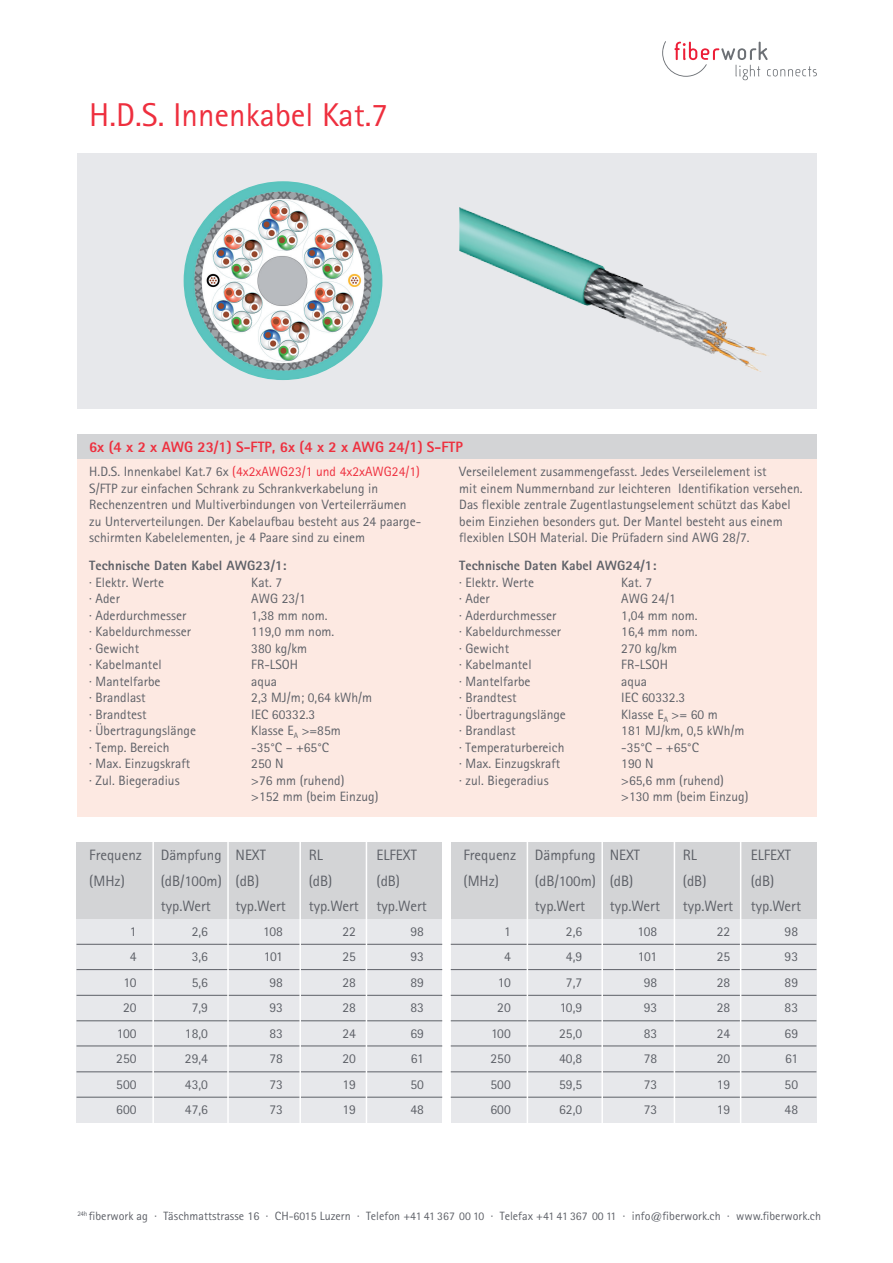
<style>
.page{position:relative;width:893px;height:1263px;background:#fff}
.page>*{position:absolute;margin:0;border:0;box-sizing:border-box;transform-origin:0 0}
.t1{font:33px "Rotis Sans Serif Std";color:#ee2f3e}
.t2{font:15px/25.5px "Rotis Sans Serif Std";color:#5d6067}
.t3{font:800 15px "Rotis Sans Serif Std";color:#ee2f3e}
.t4{font:13.5px/25.5px "Rotis Sans Serif Std";color:#5d6067}
.t5{font:800 13.5px "Rotis Sans Serif Std";letter-spacing:.005em;color:#5d6067}
.t6{font:12px "Rotis Sans Serif Std";color:#5d6067}
.s1{color:#ee2f3e}
.s2{font-size:11.7px}
</style>
<div class="page">
<svg style="left:662px;top:41px;width:155px;height:39px"></svg>
<div style="left:77px;top:434px;width:739px;height:25px;background:#d3d4d6"></div>
<div style="left:77px;top:459px;width:739px;height:357px;background:#fde9e2"></div>
<div style="left:77px;top:153px;width:739px;height:255px;background:#e7e8eb"></div>
<img style="left:459px;top:207px;width:308px;height:165px">
<div style="left:77px;top:918px;width:365px;height:205px;background:#e7e8eb"></div>
<div style="left:451px;top:918px;width:365px;height:205px;background:#e7e8eb"></div>
<hr style="left:77px;top:969px;width:365px;height:1px;background:#5d6067">
<hr style="left:451px;top:969px;width:365px;height:1px;background:#5d6067">
<hr style="left:77px;top:995px;width:365px;height:1px;background:#5d6067">
<hr style="left:451px;top:995px;width:365px;height:1px;background:#5d6067">
<hr style="left:77px;top:1020px;width:365px;height:1px;background:#5d6067">
<hr style="left:451px;top:1020px;width:365px;height:1px;background:#5d6067">
<hr style="left:77px;top:1046px;width:365px;height:1px;background:#5d6067">
<hr style="left:451px;top:1046px;width:365px;height:1px;background:#5d6067">
<hr style="left:77px;top:944px;width:365px;height:1px;background:#5d6067">
<hr style="left:451px;top:944px;width:365px;height:1px;background:#5d6067">
<hr style="left:77px;top:1071px;width:365px;height:1px;background:#5d6067">
<hr style="left:451px;top:1071px;width:365px;height:1px;background:#5d6067">
<hr style="left:77px;top:1097px;width:365px;height:1px;background:#5d6067">
<hr style="left:451px;top:1097px;width:365px;height:1px;background:#5d6067">
<div style="left:77px;top:842px;width:365px;height:76px;background:#d3d4d6"></div>
<div style="left:451px;top:842px;width:365px;height:76px;background:#d3d4d6"></div>
<hr style="left:366px;top:842px;width:1px;height:282px;background:#fff">
<hr style="left:740px;top:842px;width:1px;height:282px;background:#fff">
<hr style="left:299px;top:842px;width:2px;height:282px;background:#fff">
<hr style="left:674px;top:842px;width:1px;height:282px;background:#fff">
<hr style="left:227px;top:842px;width:2px;height:282px;background:#fff">
<hr style="left:601px;top:842px;width:2px;height:282px;background:#fff">
<hr style="left:152px;top:842px;width:2px;height:282px;background:#fff">
<hr style="left:527px;top:842px;width:1px;height:282px;background:#fff">
<img style="left:184px;top:182px;width:198px;height:197px;border-radius:99px">
<h1 class="t1" style="left:89px;top:95px;width:300px">H.D.S. Innenkabel Kat.7</h1>
<p class="t3" style="left:89px;top:437px;width:375px">6x (4 x 2 x AWG 23/1) S-FTP, 6x (4 x 2 x AWG 24/1) S-FTP</p>
<p class="t4" style="left:89px;top:463px;width:333px;line-height:16.5px">H.D.S. Innenkabel Kat.7 6x <span class="s1">(4x2xAWG23/1 und 4x2xAWG24/1)<br></span>S/FTP zur einfachen Schrank zu Schrankverkabelung in Rechenzentren und Multiverbindungen von Verteilerräumen zu Unterverteilungen. Der Kabelaufbau besteht aus 24 paarge&shy;schirmten Kabelelementen, je 4 Paare sind zu einem</p>
<p class="t5" style="left:89px;top:557px;width:199px">Technische Daten Kabel AWG23/1:</p>
<p class="t4" style="left:89px;top:569px;width:76px">· Elektr. Werte</p>
<p class="t4" style="left:251px;top:569px;width:32px">Kat. 7</p>
<p class="t4" style="left:89px;top:586px;width:32px">· Ader</p>
<p class="t4" style="left:251px;top:586px;width:56px">AWG 23/1</p>
<p class="t4" style="left:89px;top:602px;width:99px">· Aderdurchmesser</p>
<p class="t4" style="left:251px;top:602px;width:78px">1,38 mm nom.</p>
<p class="t4" style="left:89px;top:619px;width:103px">· Kabeldurchmesser</p>
<p class="t4" style="left:251px;top:619px;width:85px">119,0 mm nom.</p>
<p class="t4" style="left:89px;top:635px;width:51px">· Gewicht</p>
<p class="t4" style="left:251px;top:635px;width:57px">380 kg/km</p>
<p class="t4" style="left:89px;top:652px;width:74px">· Kabelmantel</p>
<p class="t4" style="left:251px;top:652px;width:48px">FR-LSOH</p>
<p class="t4" style="left:89px;top:668px;width:73px">· Mantelfarbe</p>
<p class="t4" style="left:251px;top:668px;width:27px">aqua</p>
<p class="t4" style="left:89px;top:685px;width:58px">· Brandlast</p>
<p class="t4" style="left:251px;top:685px;width:123px">2,3 MJ/m; 0,64 kWh/m</p>
<p class="t4" style="left:89px;top:701px;width:59px">· Brandtest</p>
<p class="t4" style="left:251px;top:701px;width:66px">IEC 60332.3</p>
<p class="t4" style="left:89px;top:718px;width:108px">· Übertragungslänge</p>
<p class="t4" style="left:251px;top:718px;width:91px">Klasse E<sub>A</sub> &gt;=85m</p>
<p class="t4" style="left:89px;top:734px;width:82px">· Temp. Bereich</p>
<p class="t4" style="left:251px;top:734px;width:79px">-35°C – +65°C</p>
<p class="t4" style="left:89px;top:751px;width:102px">· Max. Einzugskraft</p>
<p class="t4" style="left:251px;top:751px;width:34px">250 N</p>
<p class="t4" style="left:89px;top:767px;width:92px">· Zul. Biegeradius</p>
<p class="t4" style="left:251px;top:772px;width:129px;line-height:16.5px">&gt;76 mm (ruhend)<br>&gt;152 mm (beim Einzug)</p>
<p class="t4" style="left:459px;top:463px;width:345px;line-height:16.5px">Verseilelement zusammengefasst. Jedes Verseilelement ist<br>mit einem Nummernband zur leichteren Identifikation versehen.<br>Das flexible zentrale Zugentlastungselement schützt das Kabel beim Einziehen besonders gut. Der Mantel besteht aus einem flexiblen LSOH Material. Die Prüfadern sind AWG 28/7.</p>
<p class="t5" style="left:459px;top:557px;width:199px">Technische Daten Kabel AWG24/1:</p>
<p class="t4" style="left:459px;top:569px;width:76px">· Elektr. Werte</p>
<p class="t4" style="left:621px;top:569px;width:32px">Kat. 7</p>
<p class="t4" style="left:459px;top:586px;width:32px">· Ader</p>
<p class="t4" style="left:621px;top:586px;width:56px">AWG 24/1</p>
<p class="t4" style="left:459px;top:602px;width:99px">· Aderdurchmesser</p>
<p class="t4" style="left:621px;top:602px;width:78px">1,04 mm nom.</p>
<p class="t4" style="left:459px;top:619px;width:103px">· Kabeldurchmesser</p>
<p class="t4" style="left:621px;top:619px;width:78px">16,4 mm nom.</p>
<p class="t4" style="left:459px;top:635px;width:51px">· Gewicht</p>
<p class="t4" style="left:621px;top:635px;width:57px">270 kg/km</p>
<p class="t4" style="left:459px;top:652px;width:74px">· Kabelmantel</p>
<p class="t4" style="left:621px;top:652px;width:48px">FR-LSOH</p>
<p class="t4" style="left:459px;top:668px;width:73px">· Mantelfarbe</p>
<p class="t4" style="left:621px;top:668px;width:27px">aqua</p>
<p class="t4" style="left:459px;top:685px;width:59px">· Brandtest</p>
<p class="t4" style="left:621px;top:685px;width:66px">IEC 60332.3</p>
<p class="t4" style="left:459px;top:701px;width:108px">· Übertragungslänge</p>
<p class="t4" style="left:621px;top:701px;width:98px">Klasse E<sub>A</sub> &gt;= 60 m</p>
<p class="t4" style="left:459px;top:718px;width:58px">· Brandlast</p>
<p class="t4" style="left:621px;top:718px;width:125px">181 MJ/km, 0,5 kWh/m</p>
<p class="t4" style="left:459px;top:734px;width:107px">· Temperaturbereich</p>
<p class="t4" style="left:621px;top:734px;width:79px">-35°C – +65°C</p>
<p class="t4" style="left:459px;top:751px;width:102px">· Max. Einzugskraft</p>
<p class="t4" style="left:621px;top:751px;width:34px">190 N</p>
<p class="t4" style="left:459px;top:767px;width:91px">· zul. Biegeradius</p>
<p class="t4" style="left:621px;top:772px;width:129px;line-height:16.5px">&gt;65,6 mm (ruhend) &gt;130 mm (beim Einzug)</p>
<p class="t2" style="left:161px;top:842px;width:63px;text-align:justify">Dämpfung (dB/100m) typ.Wert</p>
<p class="t2" style="left:535px;top:842px;width:63px;text-align:justify">Dämpfung (dB/100m) typ.Wert</p>
<p class="t2" style="left:89px;top:842px;width:54px">Frequenz (MHz)</p>
<p class="t2" style="left:463px;top:842px;width:54px">Frequenz (MHz)</p>
<p class="t2" style="left:236px;top:842px;width:52px">NEXT (dB) typ.Wert</p>
<p class="t2" style="left:610px;top:842px;width:52px">NEXT (dB) typ.Wert</p>
<p class="t2" style="left:309px;top:842px;width:52px">RL<br>(dB) typ.Wert</p>
<p class="t2" style="left:683px;top:842px;width:52px">RL<br>(dB) typ.Wert</p>
<p class="t2" style="left:377px;top:842px;width:52px">ELFEXT (dB) typ.Wert</p>
<p class="t2" style="left:751px;top:842px;width:52px">ELFEXT (dB) typ.Wert</p>
<p class="t4" style="left:185px;top:918px;width:25px;text-align:center">2,6<br>3,6<br>5,6<br>7,9<br>18,0<br>29,4<br>43,0<br>47,6</p>
<p class="t4" style="left:559px;top:918px;width:25px;text-align:center">2,6<br>4,9<br>7,7<br>10,9<br>25,0<br>40,8<br>59,5<br>62,0</p>
<p class="t4" style="left:263px;top:918px;width:21px;text-align:center">108<br>101<br>98<br>93<br>83<br>78<br>73<br>73</p>
<p class="t4" style="left:637px;top:918px;width:21px;text-align:center">108<br>101<br>98<br>93<br>83<br>78<br>73<br>73</p>
<p class="t4" style="left:116px;top:918px;width:22px;text-align:right">1<br>4<br>10<br>20<br>100<br>250<br>500<br>600</p>
<p class="t4" style="left:490px;top:918px;width:22px;text-align:right">1<br>4<br>10<br>20<br>100<br>250<br>500<br>600</p>
<p class="t4" style="left:342px;top:918px;width:15px;text-align:justify">22<br>25<br>28<br>28<br>24<br>20<br>19<br>19</p>
<p class="t4" style="left:717px;top:918px;width:15px;text-align:justify">22<br>25<br>28<br>28<br>24<br>20<br>19<br>19</p>
<p class="t4" style="left:410px;top:918px;width:15px;text-align:justify">98<br>93<br>89<br>83<br>69<br>61<br>50<br>48</p>
<p class="t4" style="left:784px;top:918px;width:15px;text-align:justify">98<br>93<br>89<br>83<br>69<br>61<br>50<br>48</p>
<p class="t6" style="left:78px;top:1209px;width:745px"><sup>24h</sup> fiberwork ag · Täschmattstrasse 16 · CH-<span class="s2">6015</span> Luzern · Telefon +<span class="s2">41 41 367 00 10</span> · Telefax +<span class="s2">41 41 367 00 11</span> · info@fiberwork.ch · www.fiberwork.ch</p>
</div>
